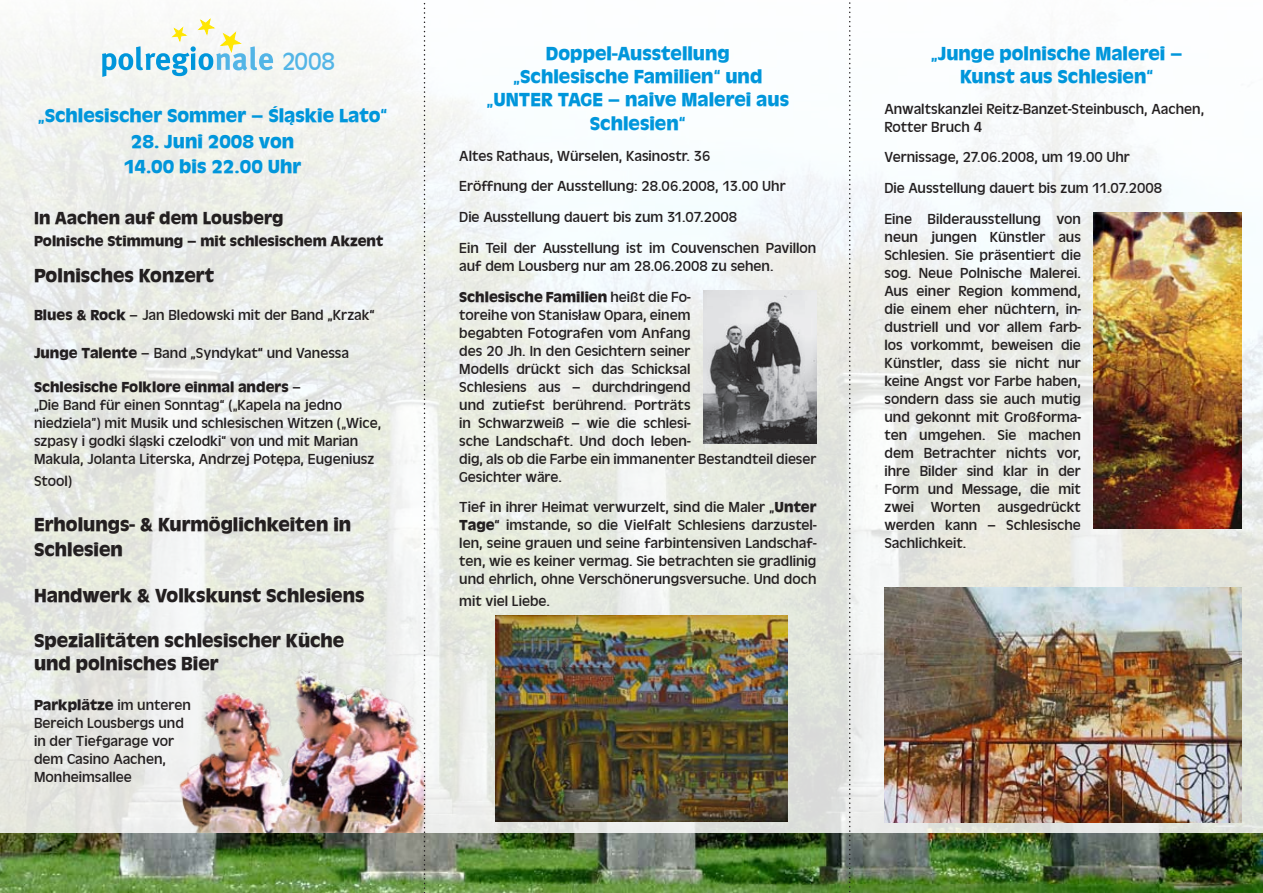
<style>
.page{position:relative;width:1263px;height:893px;background:#fff}
.page>*{position:absolute;margin:0;border:0;box-sizing:border-box;transform-origin:0 0}
.t1{font:25.95px "Antigone CE";color:#53b5e6;scale:.94 1}
.t2{font:19.5px/23.4px "Antigone CE Bold";color:#0096db;text-align:center}
.t3{font:19.5px/25.2px "Antigone CE Bold";color:#231f20}
.t4{font:18px "Antigone CE Bold";color:#231f20}
.t5{font:15px/18px "Antigone CE";color:#231f20}
.t6{font:15px "Antigone CE Bold";color:#231f20}
.s1{font-family:"Antigone CE Bold"}
.s2{font-family:"Antigone CE"}
</style>
<div class="page">
<img style="left:0;top:3px;width:1263px;height:830px">
<img style="left:172px;top:647px;width:252px;height:186px">
<img style="left:0;top:833px;width:1263px;height:60px">
<svg style="left:424px;top:2px;width:1px;height:891px"></svg>
<svg style="left:849px;top:2px;width:2px;height:891px"></svg>
<svg style="left:102px;top:17px;width:171px;height:60px"></svg>
<img style="left:703px;top:291px;width:113px;height:152px">
<img style="left:1094px;top:212px;width:148px;height:317px">
<img style="left:884px;top:588px;width:358px;height:234px">
<img style="left:495px;top:616px;width:292px;height:206px">
<h1 class="t1" style="left:282px;top:43px;width:58px">2008</h1>
<h2 class="t2" style="left:38px;top:103px;width:351px">„Schlesischer Sommer – Śląskie Lato“</h2>
<h2 class="t2" style="left:124px;top:128px;width:179px;line-height:25.2px">28. Juni 2008 von<br>14.00 bis 22.00 Uhr</h2>
<p class="t4" style="left:34px;top:206px;width:251px">In Aachen auf dem Lousberg</p>
<p class="t6" style="left:34px;top:231px;width:351px">Polnische Stimmung – mit schlesischem Akzent</p>
<h2 class="t3" style="left:34px;top:262px;width:182px">Polnisches Konzert</h2>
<p class="t5" style="left:34px;top:305px;width:342px"><span class="s1">Blues &amp; Rock</span> – Jan Bledowski mit der Band <span class="s1">„</span>Krzak<span class="s1">“</span></p>
<p class="t5" style="left:34px;top:343px;width:316px"><span class="s1">Junge Talente</span> – Band <span class="s1">„</span>Syndykat<span class="s1">“</span> und Vanessa</p>
<p class="t6" style="left:34px;top:377px;width:268px">Schlesische Folklore einmal anders <span class="s2">–</span></p>
<p class="t5" style="left:34px;top:395px;width:349px">„Die Band für einen Sonntag“ („Kapela na jedno niedziela”) mit Musik und schlesischen Witzen („Wice, szpasy i godki śląski czelodki“ von und mit Marian Makula, Jolanta Literska, Andrzej Potępa, Eugeniusz</p>
<p class="t5" style="left:34px;top:471px;width:40px">Stool)</p>
<h2 class="t3" style="left:34px;top:510px;width:319px">Erholungs- &amp; Kurmöglichkeiten in<br>Schlesien</h2>
<h2 class="t3" style="left:34px;top:582px;width:332px">Handwerk &amp; Volkskunst Schlesiens</h2>
<h2 class="t3" style="left:34px;top:628px;width:312px;line-height:23.4px">Spezialitäten schlesischer Küche und polnisches Bier</h2>
<p class="t6" style="left:34px;top:694px;width:158px">Parkplätze <span class="s2">im unteren</span></p>
<p class="t5" style="left:34px;top:713px;width:151px">Bereich Lousbergs und in der Tiefgarage vor dem Casino Aachen,<br>Monheimsallee</p>
<h2 class="t2" style="left:486px;top:40px;width:304px">Doppel-Ausstellung „Schlesische Familien“ und „UNTER TAGE – naive Malerei aus<br>Schlesien“</h2>
<p class="t5" style="left:459px;top:139px;width:359px;line-height:30.8px">Altes Rathaus, Würselen, Kasinostr. 36<br>Eröffnung der Ausstellung: 28.06.2008, 13.00 Uhr<br>Die Ausstellung dauert bis zum 31.07.2008<br>Ein Teil der Ausstellung ist im Couvenschen Pavillon</p>
<p class="t5" style="left:459px;top:256px;width:316px">auf dem Lousberg nur am 28.06.2008 zu sehen.</p>
<p class="t6" style="left:459px;top:286px;width:233px">Schlesische Familien <span class="s2">heißt die Fo-</span></p>
<p class="t5" style="left:459px;top:305px;width:359px">toreihe von Stanisław Opara, einem<br>begabten Fotografen vom Anfang<br>des 20 Jh. In den Gesichtern seiner<br>Modells drückt sich das Schicksal<br>Schlesiens aus – durchdringend<br>und zutiefst berührend. Porträts<br>in Schwarzweiß – wie die schlesi-<br>sche Landschaft. Und doch leben-<br>dig, als ob die Farbe ein immanenter Bestandteil dieser Gesichter wäre.</p>
<p class="t5" style="left:459px;top:498px;width:359px;text-align:justify">Tief in ihrer Heimat verwurzelt, sind die Maler <span class="s1">„Unter Tage“</span> imstande, so die Vielfalt Schlesiens darzustel&shy;len, seine grauen und seine farbintensiven Landschaf&shy;ten, wie es keiner vermag. Sie betrachten sie gradlinig und ehrlich, ohne Verschönerungsversuche. Und doch</p>
<p class="t5" style="left:459px;top:591px;width:92px">mit viel Liebe.</p>
<h2 class="t2" style="left:931px;top:40px;width:253px">„Junge polnische Malerei –<br>Kunst aus Schlesien“</h2>
<p class="t5" style="left:884px;top:99px;width:321px">Anwaltskanzlei Reitz-Banzet-Steinbusch, Aachen,<br>Rotter Bruch 4</p>
<p class="t5" style="left:884px;top:141px;width:279px;line-height:30.8px">Vernissage, 27.06.2008, um 19.00 Uhr<br>Die Ausstellung dauert bis zum 11.07.2008<br>Eine Bilderausstellung von</p>
<p class="t5" style="left:884px;top:227px;width:198px;text-align:justify">neun jungen Künstler aus Schlesien. Sie präsentiert die sog. Neue Polnische Malerei.<br>Aus einer Region kommend, die einem eher nüchtern, in&shy;dustriell und vor allem farb&shy;los vorkommt, beweisen die Künstler, dass sie nicht nur keine Angst vor Farbe haben, sondern dass sie auch mutig und gekonnt mit Großforma&shy;ten umgehen. Sie machen dem Betrachter nichts vor, ihre Bilder sind klar in der Form und Message, die mit zwei Worten ausgedrückt werden kann – Schlesische Sachlichkeit.</p>
</div>
